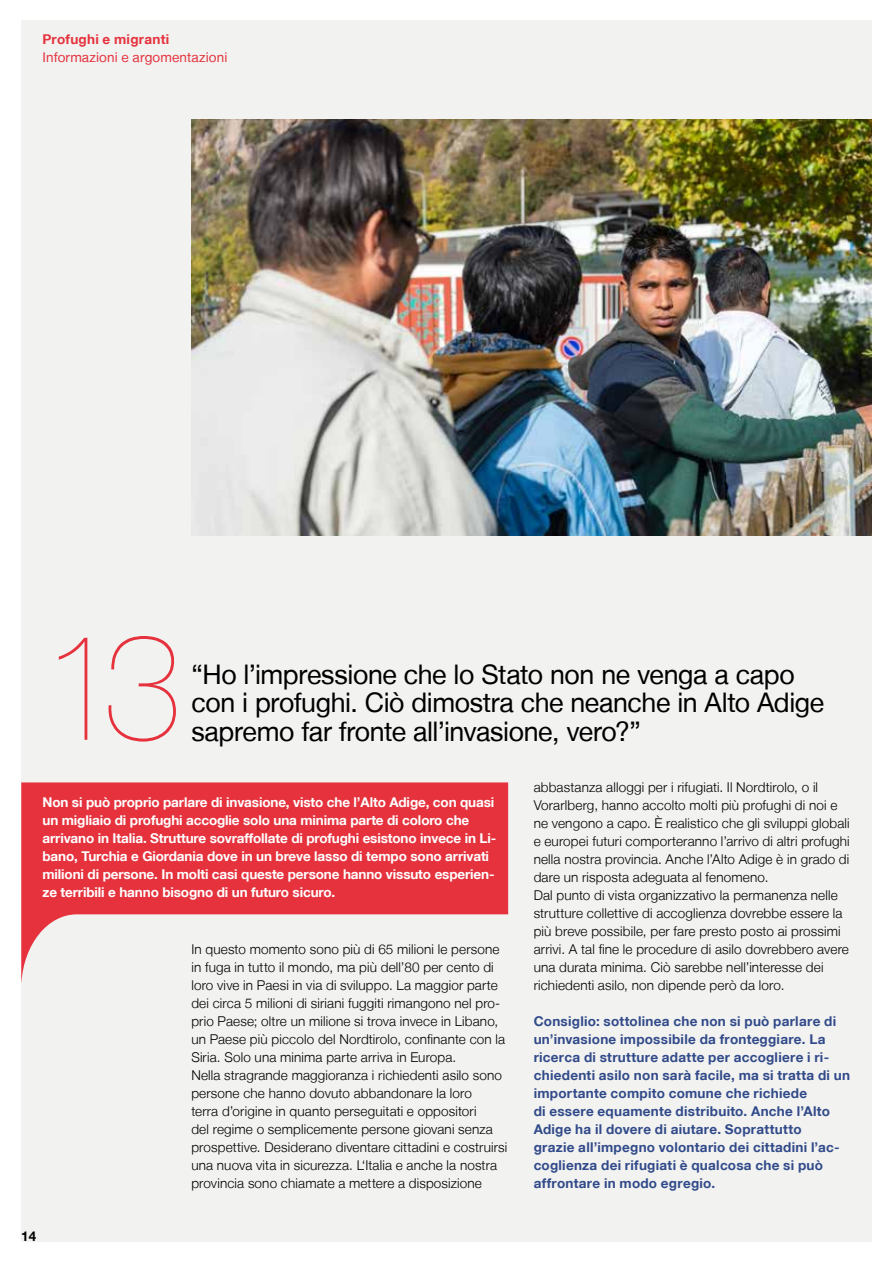
<style>
.page{position:relative;width:893px;height:1263px;background:#fff}
.page>*{position:absolute;margin:0;border:0;box-sizing:border-box;transform-origin:0 0}
.t1{font:200 150px "Helvetica Neue LT";color:#e5323d;scale:.94 1}
.t2{font:27px/28.5px "Helvetica Neue LT";letter-spacing:-.015em;color:#000}
.t3{font:300 13.5px/18px "Helvetica Neue LT";letter-spacing:.01em;color:#000}
.t4{font:700 13.5px/18px "Helvetica Neue LT";letter-spacing:.02em;color:#314a89}
.t5{font:700 13.5px/18px "Helvetica Neue LT";letter-spacing:-.01em;color:#fff}
.t6{font:13.5px "Helvetica Neue LT";letter-spacing:.01em;color:#e5323d}
.t7{font:700 13.5px "Helvetica Neue LT";letter-spacing:.02em;color:#e5323d}
.t8{font:700 13.5px "Helvetica Neue LT";color:#000}
</style>
<div class="page">
<div style="left:21px;top:21px;width:851px;height:1220px;background:#f2f2f1"></div>
<svg style="left:21px;top:782px;width:487px;height:200px;fill:#e5323d"></svg>
<img style="left:191px;top:119px;width:681px;height:417px">
<p class="t7" style="left:43px;top:31px;width:128px">Profughi e migranti</p>
<p class="t6" style="left:43px;top:49px;width:186px">Informazioni e argomentazioni</p>
<h1 class="t1" style="left:43px;top:600px;width:149px">13</h1>
<h2 class="t2" style="left:191px;top:659px;width:634px">“Ho l’impressione che lo Stato non ne venga a capo con i profughi. Ciò dimostra che neanche in Alto Adige</h2>
<h2 class="t2" style="left:191px;top:716px;width:451px">sapremo far fronte all’invasione, vero?”</h2>
<p class="t5" style="left:43px;top:793px;width:455px">Non si può proprio parlare di invasione, visto che l’Alto Adige, con quasi un migliaio di profughi accoglie solo una minima parte di coloro che arrivano in Italia. Strutture sovraffollate di profughi esistono invece in Li&shy;bano, Turchia e Giordania dove in un breve lasso di tempo sono arrivati milioni di persone. In molti casi queste persone hanno vissuto esperien&shy;ze terribili e hanno bisogno di un futuro sicuro.</p>
<p class="t8" style="left:21px;top:1228px;width:17px">14</p>
<p class="t3" style="left:191px;top:940px;width:317px">In questo momento sono più di 65 milioni le persone in fuga in tutto il mondo, ma più dell’80 per cento di loro vive in Paesi in via di sviluppo. La maggior parte dei circa 5 milioni di siriani fuggiti rimangono nel pro&shy;prio Paese; oltre un milione si trova invece in Libano, un Paese più piccolo del Nordtirolo, confinante con la Siria. Solo una minima parte arriva in Europa.<br>Nella stragrande maggioranza i richiedenti asilo sono persone che hanno dovuto abbandonare la loro<br>terra d’origine in quanto perseguitati e oppositori<br>del regime o semplicemente persone giovani senza prospettive. Desiderano diventare cittadini e costruirsi una nuova vita in sicurezza. L‘Italia e anche la nostra provincia sono chiamate a mettere a disposizione</p>
<p class="t3" style="left:534px;top:778px;width:317px">abbastanza alloggi per i rifugiati. Il Nordtirolo, o il Vorarlberg, hanno accolto molti più profughi di noi e ne vengono a capo. È realistico che gli sviluppi globali e europei futuri comporteranno l’arrivo di altri profughi nella nostra provincia. Anche l’Alto Adige è in grado di dare un risposta adeguata al fenomeno.<br>Dal punto di vista organizzativo la permanenza nelle strutture collettive di accoglienza dovrebbe essere la più breve possibile, per fare presto posto ai prossimi arrivi. A tal fine le procedure di asilo dovrebbero avere una durata minima. Ciò sarebbe nell’interesse dei richiedenti asilo, non dipende però da loro.</p>
<p class="t4" style="left:534px;top:1012px;width:318px">Consiglio: sottolinea che non si può parlare di un’invasione impossibile da fronteggiare. La ricerca di strutture adatte per accogliere i ri&shy;chiedenti asilo non sarà facile, ma si tratta di un importante compito comune che richiede<br>di essere equamente distribuito. Anche l’Alto Adige ha il dovere di aiutare. Soprattutto<br>grazie all’impegno volontario dei cittadini l’ac&shy;coglienza dei rifugiati è qualcosa che si può affrontare in modo egregio.</p>
</div>
